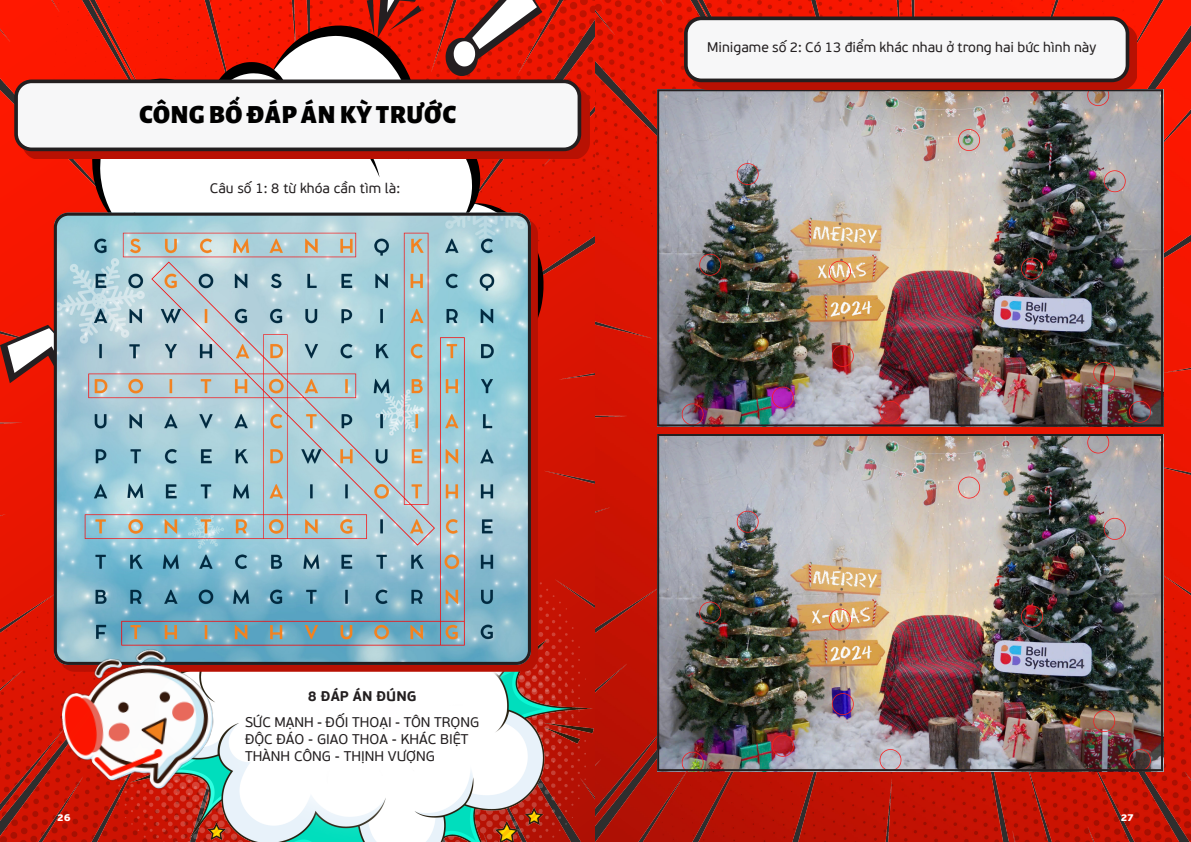
<style>
.page{position:relative;width:1191px;height:842px;background:#fff}
.page>*{position:absolute;margin:0;border:0;box-sizing:border-box;transform-origin:0 0}
.TRẠM_CẢM_XÚC{font:900 25.8px "Alegreya Sans SC";letter-spacing:.02em;color:#000}
.noi_dung_con_K{font:14px/16.8px "FS PF Beau Sans Pro";color:#231f20}
.noi_dung_con_K-2{font:14px "FS PF Beau Sans Pro Bold";color:#231f20}
.t1{font:10px "FS PF Beau Sans Pro Black";color:#fff}
</style>
<div class="page">
<img style="left:0;top:0;width:595px;height:842px">
<img style="left:595px;top:0;width:596px;height:842px">
<img style="left:660px;top:437px;width:500px;height:331px">
<div style="left:657px;top:434px;width:506px;height:337px;border:2px solid #231f20"></div>
<img style="left:660px;top:92px;width:500px;height:331px">
<div style="left:657px;top:89px;width:506px;height:337px;border:2px solid #231f20"></div>
<svg style="left:692px;top:24px;width:445px;height:66px;background:#b51104"></svg>
<div style="left:686px;top:18px;width:441px;height:62px;background:#f7f7f8;border-radius:16px"></div>
<div style="left:684px;top:17px;width:445px;height:65px;border:4px solid #231f20;border-radius:16px"></div>
<img style="left:113px;top:535px;width:480px;height:307px">
<svg style="left:0;top:0;width:544px;height:431px"></svg>
<svg style="left:22px;top:87px;width:567px;height:72px;background:#b51103"></svg>
<div style="left:16px;top:81px;width:563px;height:68px;background:#f7f7f8;border-radius:16px"></div>
<div style="left:14px;top:80px;width:567px;height:71px;border:4px solid #231f20;border-radius:16px"></div>
<div style="left:60px;top:219px;width:477px;height:452px;background:#b81103"></div>
<img style="left:55px;top:213px;width:476px;height:448px">
<div style="left:54px;top:213px;width:477px;height:452px;border:3px solid #231f20;border-radius:13px"></div>
<img style="left:33px;top:629px;width:208px;height:188px">
<p class="TRẠM_CẢM_XÚC" style="left:139px;top:93px;width:318px">CÔNG BỐ ĐÁP ÁN KỲ TRƯỚC</p>
<p class="noi_dung_con_K" style="left:210px;top:179px;width:192px">Câu số 1: 8 từ khóa cần tìm là:</p>
<p class="noi_dung_con_K-2" style="left:308px;top:686px;width:110px">8 ĐÁP ÁN ĐÚNG</p>
<p class="noi_dung_con_K" style="left:245px;top:713px;width:236px">SỨC MẠNH - ĐỐI THOẠI - TÔN TRỌNG<br>ĐỘC ĐÁO - GIAO THOA - KHÁC BIỆT</p>
<p class="noi_dung_con_K" style="left:245px;top:747px;width:191px">THÀNH CÔNG - THỊNH VƯỢNG</p>
<p class="noi_dung_con_K" style="left:707px;top:38px;width:391px">Minigame số 2: Có 13 điểm khác nhau ở trong hai bức hình này</p>
<p class="t1" style="left:57px;top:809px;width:15px">26</p>
<p class="t1" style="left:1120px;top:809px;width:15px">27</p>
</div>
